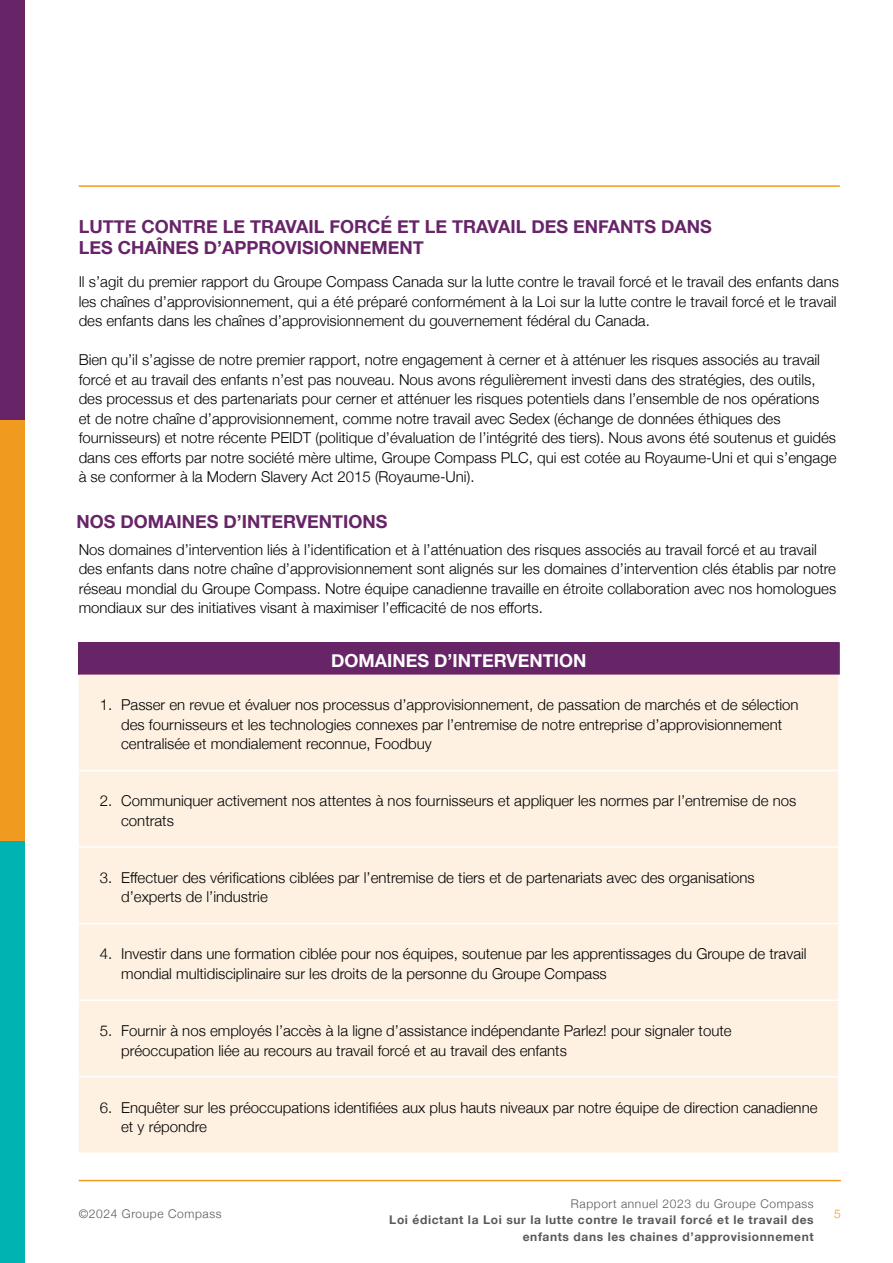
<style>
.page{position:relative;width:893px;height:1263px;background:#fff}
.page>*{position:absolute;margin:0;border:0;box-sizing:border-box;transform-origin:0 0}
.t1{font:700 18px/21px "Helvetica Neue";color:#672468}
.t2{font:700 18px "Helvetica Neue";color:#672467}
.t3{font:700 18px "Helvetica Neue";color:#fff}
.t4{font:300 15px/19.5px "Helvetica Neue";color:#000}
.t5{font:700 12px/16.5px "Helvetica Neue";letter-spacing:.05em;color:#58595b;text-align:right}
.t6{font:300 12px "Helvetica Neue";letter-spacing:.05em;color:#58595b}
.t7{font:300 12px "Helvetica Neue";color:#f09b20}
</style>
<div class="page">
<hr style="left:79px;top:1180px;width:762px;height:1px;background:#f09b20">
<div style="left:0;top:0;width:25px;height:421px;background:#672467"></div>
<div style="left:0;top:420px;width:25px;height:422px;background:#f09b20"></div>
<div style="left:0;top:842px;width:25px;height:421px;background:#00b3b3"></div>
<hr style="left:79px;top:185px;width:761px;height:2px;background:#f09b20">
<div style="left:79px;top:642px;width:760px;height:32px;background:#672467"></div>
<div style="left:79px;top:674px;width:759px;height:478px;background:#fef1e2"></div>
<hr style="left:79px;top:770px;width:761px;height:1px;background:#fff">
<hr style="left:79px;top:846px;width:761px;height:2px;background:#fff">
<hr style="left:79px;top:923px;width:761px;height:1px;background:#fff">
<hr style="left:79px;top:999px;width:761px;height:2px;background:#fff">
<hr style="left:79px;top:1076px;width:761px;height:1px;background:#fff">
<hr style="left:838px;top:642px;width:2px;height:32px;background:#672467">
<p class="t1" style="left:79px;top:216px;width:635px">LUTTE CONTRE LE TRAVAIL FORCÉ ET LE TRAVAIL DES ENFANTS DANS<br>LES CHAÎNES D’APPROVISIONNEMENT</p>
<p class="t4" style="left:79px;top:271px;width:762px">Il s’agit du premier rapport du Groupe Compass Canada sur la lutte contre le travail forcé et le travail des enfants dans les chaînes d’approvisionnement, qui a été préparé conformément à la Loi sur la lutte contre le travail forcé et le travail des enfants dans les chaînes d’approvisionnement du gouvernement fédéral du Canada.</p>
<p class="t4" style="left:79px;top:349px;width:759px">Bien qu’il s’agisse de notre premier rapport, notre engagement à cerner et à atténuer les risques associés au travail forcé et au travail des enfants n’est pas nouveau. Nous avons régulièrement investi dans des stratégies, des outils, des processus et des partenariats pour cerner et atténuer les risques potentiels dans l’ensemble de nos opérations<br>et de notre chaîne d’approvisionnement, comme notre travail avec Sedex (échange de données éthiques des fournisseurs) et notre récente PEIDT (politique d’évaluation de l’intégrité des tiers). Nous avons été soutenus et guidés dans ces efforts par notre société mère ultime, Groupe Compass PLC, qui est cotée au Royaume-Uni et qui s’engage à se conformer à la Modern Slavery Act 2015 (Royaume-Uni).</p>
<p class="t2" style="left:77px;top:507px;width:313px">NOS DOMAINES D’INTERVENTIONS</p>
<p class="t4" style="left:79px;top:539px;width:759px">Nos domaines d’intervention liés à l’identification et à l’atténuation des risques associés au travail forcé et au travail des enfants dans notre chaîne d’approvisionnement sont alignés sur les domaines d’intervention clés établis par notre réseau mondial du Groupe Compass. Notre équipe canadienne travaille en étroite collaboration avec nos homologues mondiaux sur des initiatives visant à maximiser l’efficacité de nos efforts.</p>
<p class="t3" style="left:331px;top:647px;width:257px">DOMAINES D’INTERVENTION</p>
<p class="t4" style="left:121px;top:694px;width:679px;text-indent:-21px">1. Passer en revue et évaluer nos processus d’approvisionnement, de passation de marchés et de sélection des fournisseurs et les technologies connexes par l’entremise de notre entreprise d’approvisionnement centralisée et mondialement reconnue, Foodbuy</p>
<p class="t4" style="left:121px;top:790px;width:677px;text-indent:-21px">2. Communiquer activement nos attentes à nos fournisseurs et appliquer les normes par l’entremise de nos contrats</p>
<p class="t4" style="left:121px;top:867px;width:635px;text-indent:-21px">3. Effectuer des vérifications ciblées par l’entremise de tiers et de partenariats avec des organisations d’experts de l’industrie</p>
<p class="t4" style="left:121px;top:943px;width:687px;text-indent:-21px">4. Investir dans une formation ciblée pour nos équipes, soutenue par les apprentissages du Groupe de travail mondial multidisciplinaire sur les droits de la personne du Groupe Compass</p>
<p class="t4" style="left:121px;top:1020px;width:612px;text-indent:-21px">5. Fournir à nos employés l’accès à la ligne d’assistance indépendante Parlez! pour signaler toute préoccupation liée au recours au travail forcé et au travail des enfants</p>
<p class="t4" style="left:121px;top:1096px;width:698px;text-indent:-21px">6. Enquêter sur les préoccupations identifiées aux plus hauts niveaux par notre équipe de direction canadienne et y répondre</p>
<p class="t6" style="left:571px;top:1194px;width:244px">Rapport annuel 2023 du Groupe Compass</p>
<p class="t5" style="left:389px;top:1212px;width:426px">Loi édictant la Loi sur la lutte contre le travail forcé et le travail des enfants dans les chaines d’approvisionnement</p>
<p class="t6" style="left:79px;top:1204px;width:144px">©2024 Groupe Compass</p>
<p class="t7" style="left:834px;top:1204px;width:8px">5</p>
</div>
